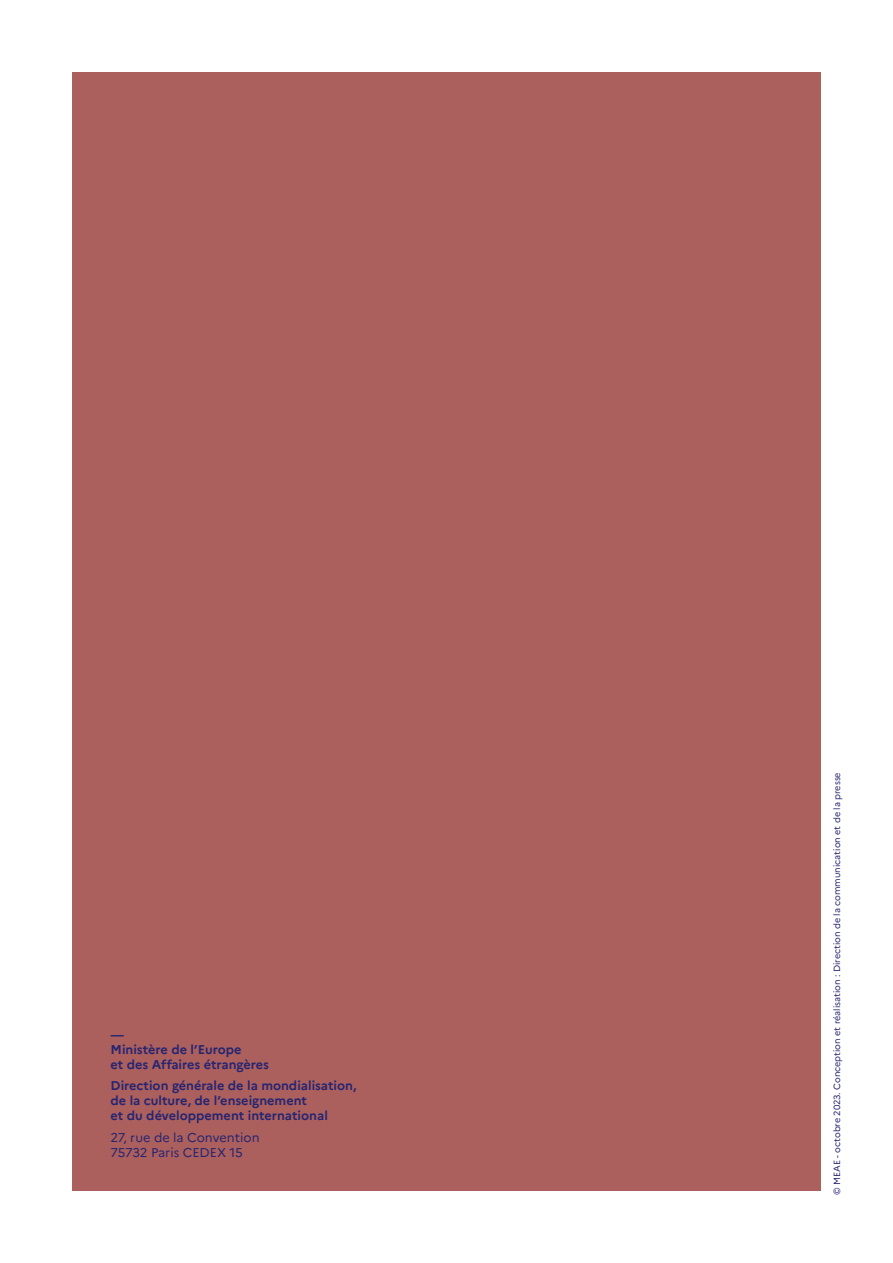
<style>
.page{position:relative;width:893px;height:1263px;background:#fff}
.page>*{position:absolute;margin:0;border:0;box-sizing:border-box;transform-origin:0 0}
.Signature_4e_couv{font:700 12.75px/15px "Marianne";color:#272571}
.Signature_4e_couv-2{font:12.75px/15px "Marianne";color:#272571}
.Copyright{font:9px "Marianne";color:#272571}
</style>
<div class="page">
<div style="left:72px;top:72px;width:749px;height:1119px;background:#ab605d"></div>
<p class="Signature_4e_couv" style="left:111px;top:1027px;width:160px">—<br>Ministère de l’Europe<br>et des Affaires étrangères</p>
<p class="Signature_4e_couv" style="left:111px;top:1078px;width:247px">Direction générale de la mondialisation, de la culture, de l’enseignement<br>et du développement international</p>
<p class="Signature_4e_couv-2" style="left:111px;top:1129px;width:151px">27, rue de la Convention<br>75732 Paris CEDEX 15</p>
<p class="Copyright" style="left:830px;top:1195px;width:424px;rotate:-90deg">© MEAE - octobre 2023. Conception et réalisation : Direction de la communication et de la presse</p>
</div>
